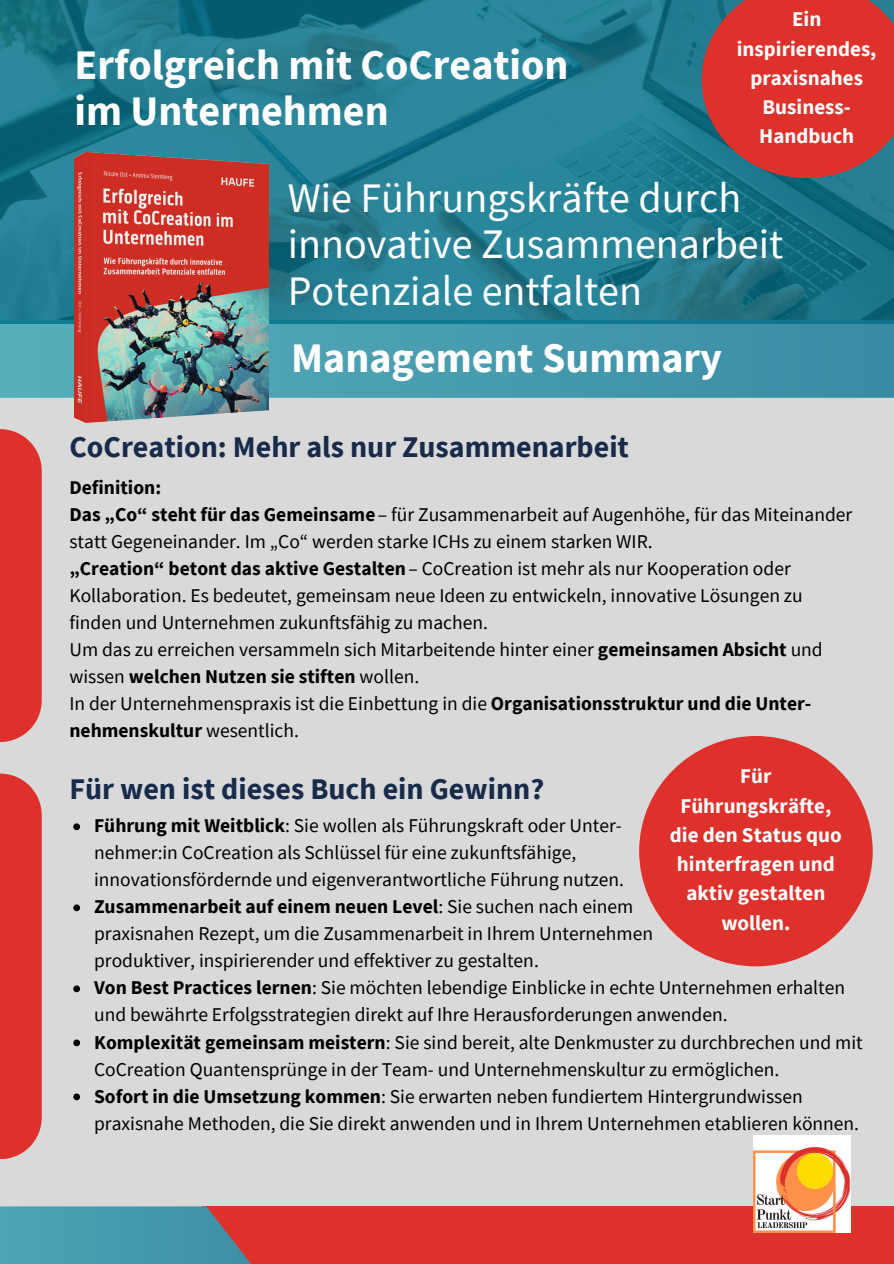
<style>
.page{position:relative;width:894px;height:1264px;background:#fff}
.page>*{position:absolute;margin:0;border:0;box-sizing:border-box;transform-origin:0 0}
.t1{font:42px/46.2px "Source Sans Pro";color:#fff}
.t2{font:700 42px/46.2px "Source Sans Pro";color:#fff}
.t3{font:700 30px "Source Sans Pro";color:#182b4b}
.t4{font:700 21px/29.2px "Source Sans Pro";color:#fff;text-align:center}
.t5{font:19.5px/27px "Source Sans Pro";color:#000}
.t6{font:700 19.5px "Source Sans Pro";color:#000}
.s1{font-weight:700}
</style>
<div class="page">
<div style="left:0;top:0;width:893px;height:1263px;background:#d9d9d9"></div>
<svg style="left:0;top:324px;width:893px;height:74px;background:#459aad"></svg>
<svg style="left:0;top:0;width:893px;height:324px;background:#217b8f"></svg>
<img style="left:74px;top:153px;width:194px;height:270px">
<div style="left:0;top:773px;width:42px;height:386px;background:#de312c"></div>
<div style="left:0;top:429px;width:42px;height:313px;background:#de312c"></div>
<svg style="left:701px;top:0;width:192px;height:178px;background:#c03b3a"></svg>
<div style="left:639px;top:736px;width:233px;height:230px;background:#de312c;border-radius:50%"></div>
<svg style="left:73px;top:823px;width:7px;height:7px"></svg>
<svg style="left:73px;top:904px;width:7px;height:7px"></svg>
<svg style="left:73px;top:985px;width:7px;height:7px"></svg>
<svg style="left:73px;top:1039px;width:7px;height:7px"></svg>
<svg style="left:73px;top:1093px;width:7px;height:7px"></svg>
<div style="left:202px;top:1206px;width:691px;height:57px;background:#de312c"></div>
<svg style="left:0;top:1206px;width:250px;height:57px;background:#5491a2"></svg>
<img style="left:753px;top:1135px;width:96px;height:97px">
<h4 class="t2" style="left:74px;top:40px;width:495px">Erfolgreich mit CoCreation im Unternehmen</h4>
<p class="t4" style="left:736px;top:4px;width:141px">Ein inspirierendes, praxisnahes<br>Business-<br>Handbuch</p>
<p class="t1" style="left:288px;top:174px;width:497px">Wie Führungskräfte durch innovative Zusammenarbeit<br>Potenziale entfalten</p>
<p class="t2" style="left:291px;top:334px;width:432px">Management Summary</p>
<p class="t3" style="left:69px;top:427px;width:561px">CoCreation: Mehr als nur Zusammenarbeit</p>
<h1 class="t6" style="left:69px;top:475px;width:93px">Definition:</h1>
<h2 class="t5" style="left:69px;top:500px;width:784px"><span class="s1">Das „Co“ steht für das Gemeinsame</span>– für Zusammenarbeit auf Augenhöhe, für das Miteinander statt Gegeneinander. Im „Co“ werden starke ICHs zu einem starken WIR.</h2>
<p class="t5" style="left:69px;top:554px;width:734px"><span class="s1">„Creation“ betont das aktive Gestalten</span>– CoCreation ist mehr als nur Kooperation oder<br>Kollaboration. Es bedeutet, gemeinsam neue Ideen zu entwickeln, innovative Lösungen zu finden und Unternehmen zukunftsfähig zu machen.</p>
<h1 class="t5" style="left:69px;top:635px;width:754px">Um das zu erreichen versammeln sich Mitarbeitende hinter einer <span class="s1">gemeinsamen Absicht</span> und wissen <span class="s1">welchen Nutzen sie stiften</span> wollen.</h1>
<h3 class="t5" style="left:69px;top:689px;width:743px">In der Unternehmenspraxis ist die Einbettung in die <span class="s1">Organisationsstruktur und die Unter&shy;nehmenskultur</span> wesentlich.</h3>
<p class="t3" style="left:69px;top:769px;width:476px">Für wen ist dieses Buch ein Gewinn?</p>
<p class="t4" style="left:669px;top:761px;width:173px">Für<br>Führungskräfte, die den Status quo hinterfragen und aktiv gestalten wollen.</p>
<p class="t5" style="left:94px;top:812px;width:531px"><span class="s1">Führung mit Weitblick</span>: Sie wollen als Führungskraft oder Unter&shy;nehmer:in CoCreation als Schlüssel für eine zukunftsfähige, innovationsfördernde und eigenverantwortliche Führung nutzen.</p>
<p class="t5" style="left:94px;top:893px;width:560px"><span class="s1">Zusammenarbeit auf einem neuen Level</span>: Sie suchen nach einem praxisnahen Rezept, um die Zusammenarbeit in Ihrem Unternehmen produktiver, inspirierender und effektiver zu gestalten.</p>
<h4 class="t5" style="left:94px;top:974px;width:752px"><span class="s1">Von Best Practices lernen</span>: Sie möchten lebendige Einblicke in echte Unternehmen erhalten und bewährte Erfolgsstrategien direkt auf Ihre Herausforderungen anwenden.</h4>
<h3 class="t5" style="left:94px;top:1028px;width:770px"><span class="s1">Komplexität gemeinsam meistern</span>: Sie sind bereit, alte Denkmuster zu durchbrechen und mit<br>CoCreation Quantensprünge in der Team- und Unternehmenskultur zu ermöglichen.</h3>
<p class="t5" style="left:94px;top:1082px;width:766px"><span class="s1">Sofort in die Umsetzung kommen</span>: Sie erwarten neben fundiertem Hintergrundwissen praxisnahe Methoden, die Sie direkt anwenden und in Ihrem Unternehmen etablieren können.</p>
</div>
